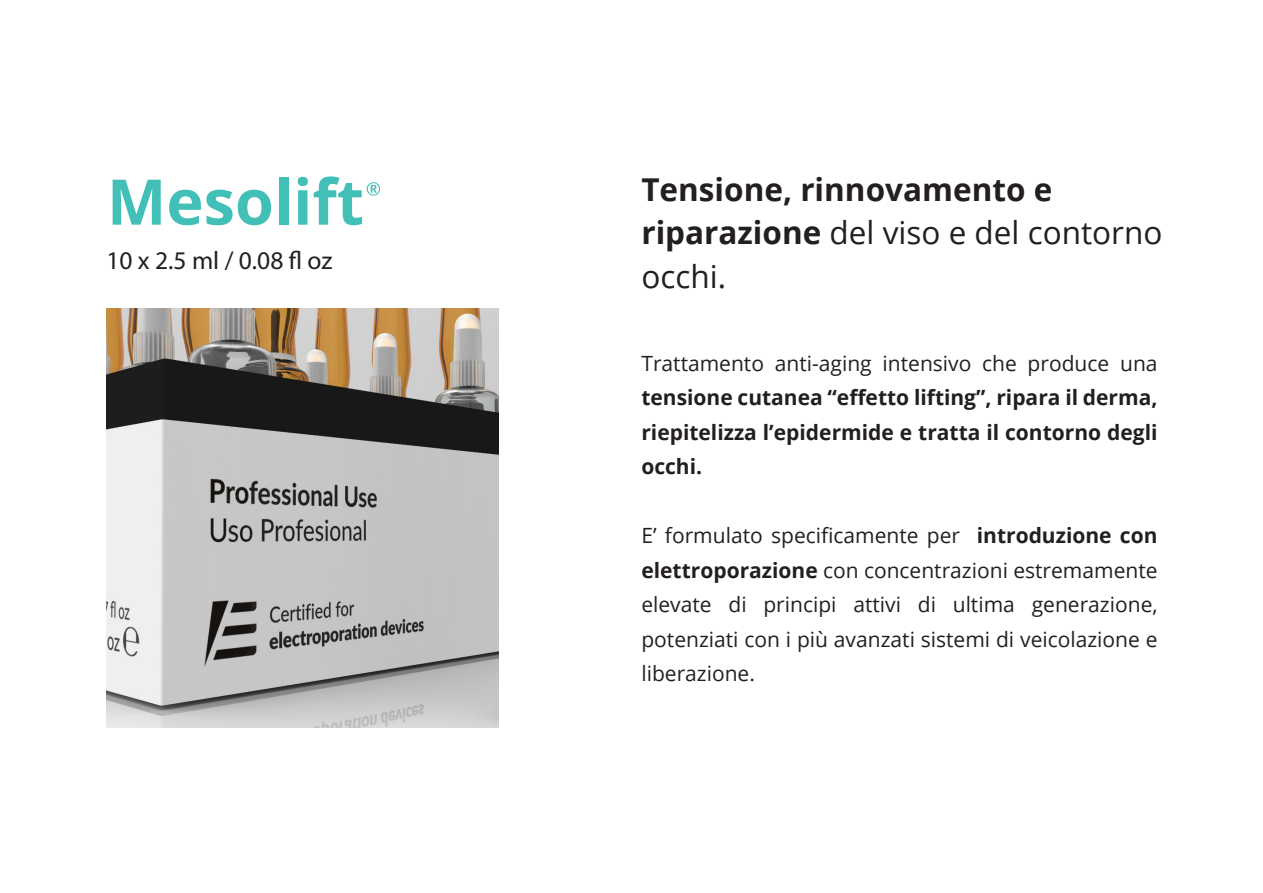
<style>
.page{position:relative;width:1263px;height:893px;background:#fff}
.page>*{position:absolute;margin:0;border:0;box-sizing:border-box;transform-origin:0 0}
.t1{font:700 63px "Open Sans";color:#42c0b8}
.t2{font:31.5px "Open Sans";color:#231f20}
.t3{font:700 31.5px "Open Sans";color:#231f20}
.t4{font:25.5px "Myriad Pro";color:#231f20}
.t5{font:21px/34.5px "Open Sans";color:#231f20;text-align:justify}
.t6{font:700 21px/34.5px "Open Sans";color:#231f20;text-align:justify}
.s1{font-weight:700}
.s2{font-weight:400}
</style>
<div class="page">
<svg style="left:367px;top:182px;width:13px;height:14px"></svg>
<img style="left:106px;top:309px;width:393px;height:418px">
<p class="t1" style="left:107px;top:157px;width:259px">Mesolift</p>
<p class="t4" style="left:106px;top:245px;width:227px">10 x 2.5 ml / 0.08 fl oz</p>
<p class="t3" style="left:641px;top:167px;width:412px">Tensione, rinnovamento e</p>
<p class="t2" style="left:641px;top:211px;width:523px"><span class="s1">riparazione</span> del viso e del contorno</p>
<p class="t2" style="left:641px;top:255px;width:86px">occhi.</p>
<p class="t6" style="left:641px;top:346px;width:518px"><span class="s2">Trattamento anti-aging intensivo che produce una </span>tensione cutanea “effetto lifting”, ripara il derma, riepitelizza l’epidermide e tratta il contorno degli occhi.</p>
<p class="t5" style="left:641px;top:518px;width:518px">E’ formulato specificamente per <span class="s1">introduzione con elettroporazione</span> con concentrazioni estremamente elevate di principi attivi di ultima generazione, potenziati con i più avanzati sistemi di veicolazione e liberazione.</p>
</div>
